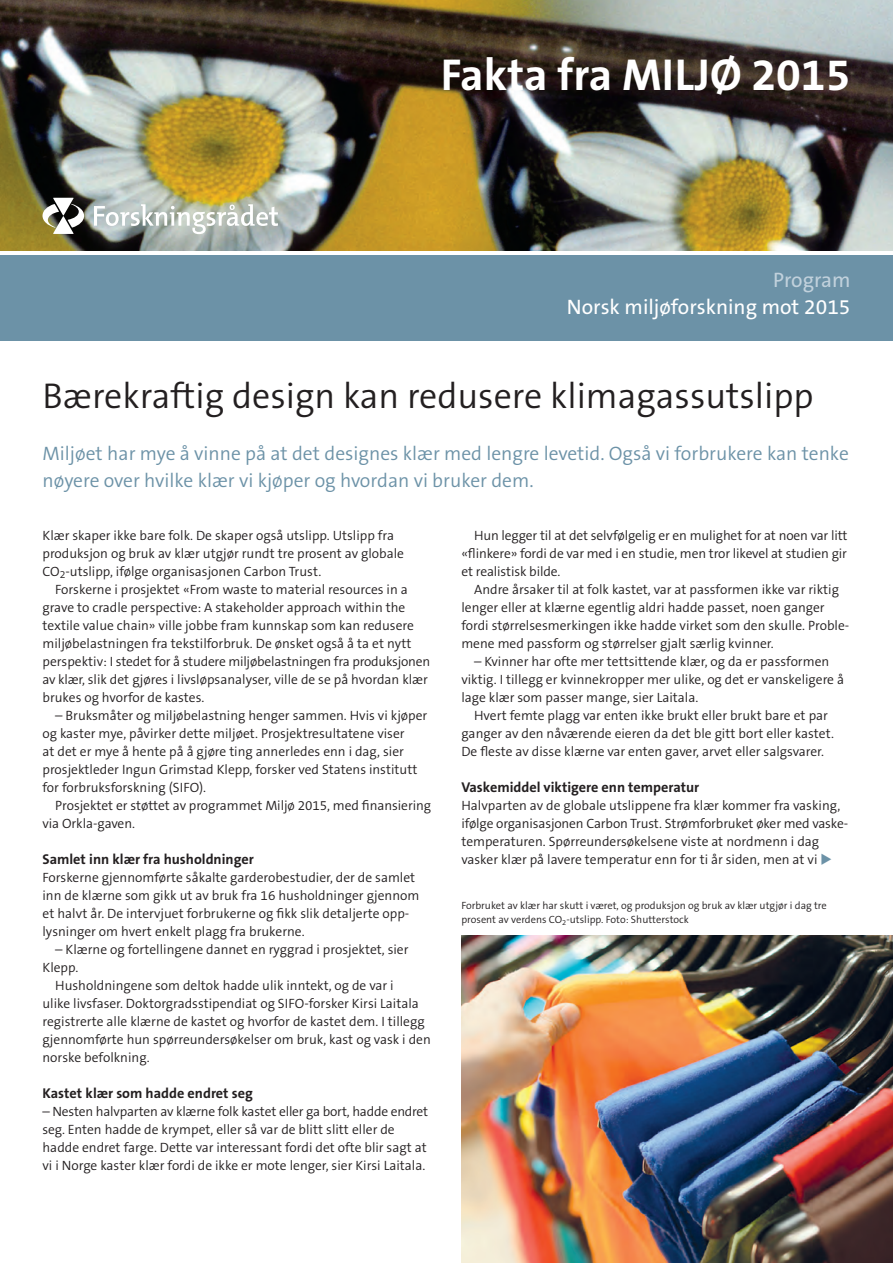
<style>
.page{position:relative;width:893px;height:1263px;background:#fff}
.page>*{position:absolute;margin:0;border:0;box-sizing:border-box;transform-origin:0 0}
.t1{font:700 45px "The Sans B7";color:#fff}
.t2{font:300 36px "The Sans B4";color:#231f20}
.t3{font:21px "The Sans B5 Plain";color:#fff}
.t4{font:21px "The Sans B5 Plain";color:#c1d1dc}
.t5{font:300 19.5px/27px "The Sans B4";color:#6c92a7}
.t6{font:700 14.25px "The Sans B7";color:#231f20}
.t7{font:300 13.5px/18px "The Sans B4";color:#231f20}
.t8{font:300 10.5px/14.2px "The Sans B4";color:#231f20}
.s1{color:#6c92a7}
</style>
<div class="page">
<div style="left:0;top:255px;width:893px;height:85px;background:#6c92a7"></div>
<img style="left:0;top:0;width:893px;height:251px">
<svg style="left:94px;top:204px;width:184px;height:30px"></svg>
<svg style="left:43px;top:198px;width:41px;height:36px"></svg>
<img style="left:461px;top:935px;width:432px;height:328px">
<h1 class="t1" style="left:441px;top:51px;width:411px">Fakta fra MILJØ 2015</h1>
<h3 class="t4" style="left:773px;top:269px;width:79px">Program</h3>
<h3 class="t3" style="left:567px;top:296px;width:285px">Norsk miljøforskning mot 2015</h3>
<h2 class="t2" style="left:43px;top:377px;width:773px">Bærekraftig design kan redusere klimagassutslipp</h2>
<h3 class="t5" style="left:43px;top:441px;width:808px">Miljøet har mye å vinne på at det designes klær med lengre levetid. Også vi forbrukere kan tenke nøyere over hvilke klær vi kjøper og hvordan vi bruker dem.</h3>
<p class="t7" style="left:43px;top:527px;width:363px">Klær skaper ikke bare folk. De skaper også utslipp. Utslipp fra produksjon og bruk av klær utgjør rundt tre prosent av globale<br>CO<sub>2</sub>-utslipp, ifølge organisasjonen Carbon Trust.</p>
<p class="t7" style="left:43px;top:581px;width:389px;text-indent:13px">Forskerne i prosjektet «From waste to material resources in a grave to cradle perspective: A stakeholder approach within the textile value chain» ville jobbe fram kunnskap som kan redusere miljøbelastningen fra tekstilforbruk. De ønsket også å ta et nytt perspektiv: I stedet for å studere miljøbelastningen fra produksjonen av klær, slik det gjøres i livsløpsanalyser, ville de se på hvordan klær brukes og hvorfor de kastes.</p>
<p class="t7" style="left:43px;top:707px;width:386px;text-indent:13px">– Bruksmåter og miljøbelastning henger sammen. Hvis vi kjøper og kaster mye, påvirker dette miljøet. Prosjektresultatene viser<br>at det er mye å hente på å gjøre ting annerledes enn i dag, sier prosjektleder Ingun Grimstad Klepp, forsker ved Statens institutt for forbruksforskning (SIFO).</p>
<p class="t7" style="left:43px;top:797px;width:390px;text-indent:13px">Prosjektet er støttet av programmet Miljø 2015, med finansiering via Orkla-gaven.</p>
<p class="t6" style="left:43px;top:852px;width:213px">Samlet inn klær fra husholdninger</p>
<p class="t7" style="left:43px;top:869px;width:378px">Forskerne gjennomførte såkalte garderobestudier, der de samlet inn de klærne som gikk ut av bruk fra 16 husholdninger gjennom et halvt år. De intervjuet forbrukerne og fikk slik detaljerte opp&shy;lysninger om hvert enkelt plagg fra brukerne.</p>
<p class="t7" style="left:43px;top:941px;width:368px;text-indent:13px">– Klærne og fortellingene dannet en ryggrad i prosjektet, sier<br>Klepp.</p>
<p class="t7" style="left:43px;top:977px;width:390px;text-indent:13px">Husholdningene som deltok hadde ulik inntekt, og de var i<br>ulike livsfaser. Doktorgradsstipendiat og SIFO-forsker Kirsi Laitala registrerte alle klærne de kastet og hvorfor de kastet dem. I tillegg gjennomførte hun spørreundersøkelser om bruk, kast og vask i den norske befolkning.</p>
<p class="t6" style="left:43px;top:1086px;width:212px">Kastet klær som hadde endret seg</p>
<p class="t7" style="left:43px;top:1103px;width:387px">– Nesten halvparten av klærne folk kastet eller ga bort, hadde endret seg. Enten hadde de krympet, eller så var de blitt slitt eller de hadde endret farge. Dette var interessant fordi det ofte blir sagt at vi i Norge kaster klær fordi de ikke er mote lenger, sier Kirsi Laitala.</p>
<p class="t7" style="left:461px;top:527px;width:388px;text-align:justify;text-indent:13px">Hun legger til at det selvfølgelig er en mulighet for at noen var litt «flinkere» fordi de var med i en studie, men tror likevel at studien gir et realistisk bilde.</p>
<p class="t7" style="left:461px;top:581px;width:389px;text-indent:13px">Andre årsaker til at folk kastet, var at passformen ikke var riktig lenger eller at klærne egentlig aldri hadde passet, noen ganger fordi størrelsesmerkingen ikke hadde virket som den skulle. Proble&shy;mene med passform og størrelser gjalt særlig kvinner.</p>
<p class="t7" style="left:461px;top:653px;width:384px;text-indent:13px">– Kvinner har ofte mer tettsittende klær, og da er passformen viktig. I tillegg er kvinnekropper mer ulike, og det er vanskeligere å lage klær som passer mange, sier Laitala.</p>
<p class="t7" style="left:461px;top:707px;width:374px;text-indent:13px">Hvert femte plagg var enten ikke brukt eller brukt bare et par ganger av den nåværende eieren da det ble gitt bort eller kastet.<br>De fleste av disse klærne var enten gaver, arvet eller salgsvarer.</p>
<p class="t6" style="left:461px;top:780px;width:239px">Vaskemiddel viktigere enn temperatur</p>
<p class="t7" style="left:461px;top:797px;width:388px">Halvparten av de globale utslippene fra klær kommer fra vasking, ifølge organisasjonen Carbon Trust. Strømforbruket øker med vaske&shy;temperaturen. Spørreundersøkelsene viste at nordmenn i dag vasker klær på lavere temperatur enn for ti år siden, men at vi <span class="s1">◆</span></p>
<p class="t8" style="left:461px;top:899px;width:367px">Forbruket av klær har skutt i været, og produksjon og bruk av klær utgjør i dag tre prosent av verdens CO<sub>2</sub>-utslipp. Foto: Shutterstock</p>
</div>
